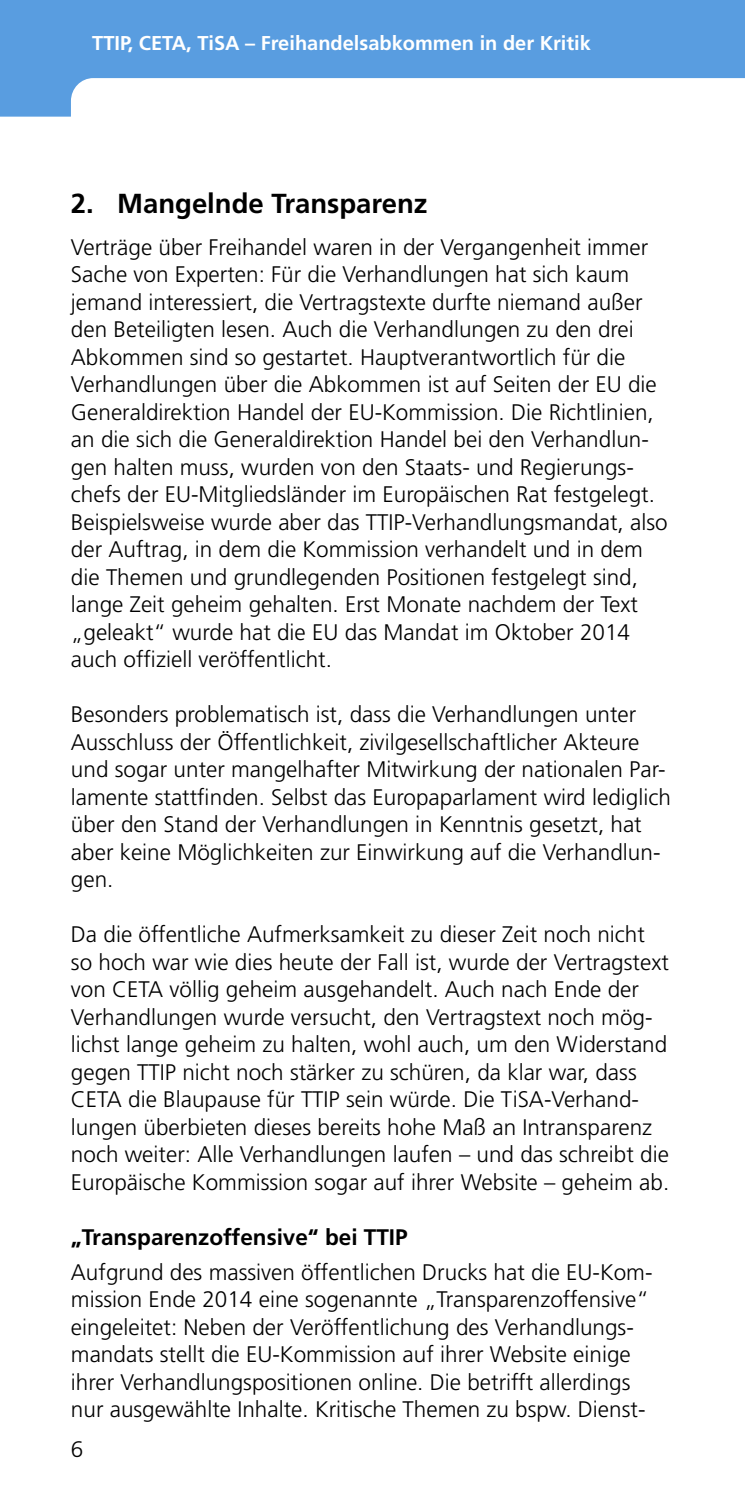
<style>
.page{position:relative;width:745px;height:1489px;background:#fff}
.page>*{position:absolute;margin:0;border:0;box-sizing:border-box;transform-origin:0 0}
.t1{font:700 27.5px "Frutiger";color:#000}
.t2{font:300 22.5px/27.5px "Frutiger";color:#000}
.t3{font:700 22.5px "Frutiger";color:#000}
.t4{font:700 20px "Frutiger";color:#fff}
</style>
<div class="page">
<svg style="left:0;top:0;width:744px;height:117px;fill:#599de0"></svg>
<p class="t4" style="left:92px;top:32px;width:500px">TTIP, CETA, TiSA – Freihandelsabkommen in der Kritik</p>
<p class="t1" style="left:71px;top:187px;width:358px">2. Mangelnde Transparenz</p>
<p class="t2" style="left:71px;top:233px;width:597px">Verträge über Freihandel waren in der Vergangenheit immer Sache von Experten: Für die Verhandlungen hat sich kaum jemand interessiert, die Vertragstexte durfte niemand außer den Beteiligten lesen. Auch die Verhandlungen zu den drei Abkommen sind so gestartet. Hauptverantwortlich für die Verhandlungen über die Abkommen ist auf Seiten der EU die Generaldirektion Handel der EU-Kommission. Die Richtlinien, an die sich die Generaldirektion Handel bei den Verhandlun&shy;gen halten muss, wurden von den Staats- und Regierungs&shy;chefs der EU-Mitgliedsländer im Europäischen Rat festgelegt.<br>Beispielsweise wurde aber das TTIP-Verhandlungsmandat, also der Auftrag, in dem die Kommission verhandelt und in dem die Themen und grundlegenden Positionen festgelegt sind, lange Zeit geheim gehalten. Erst Monate nachdem der Text „geleakt“ wurde hat die EU das Mandat im Oktober 2014 auch offiziell veröffentlicht.</p>
<p class="t2" style="left:71px;top:700px;width:601px">Besonders problematisch ist, dass die Verhandlungen unter Ausschluss der Öffentlichkeit, zivilgesellschaftlicher Akteure und sogar unter mangelhafter Mitwirkung der nationalen Par&shy;lamente stattfinden. Selbst das Europaparlament wird lediglich über den Stand der Verhandlungen in Kenntnis gesetzt, hat aber keine Möglichkeiten zur Einwirkung auf die Verhandlun&shy;gen.</p>
<p class="t2" style="left:71px;top:920px;width:599px">Da die öffentliche Aufmerksamkeit zu dieser Zeit noch nicht so hoch war wie dies heute der Fall ist, wurde der Vertragstext von CETA völlig geheim ausgehandelt. Auch nach Ende der Verhandlungen wurde versucht, den Vertragstext noch mög&shy;lichst lange geheim zu halten, wohl auch, um den Widerstand gegen TTIP nicht noch stärker zu schüren, da klar war, dass CETA die Blaupause für TTIP sein würde. Die TiSA-Verhand&shy;lungen überbieten dieses bereits hohe Maß an Intransparenz noch weiter: Alle Verhandlungen laufen – und das schreibt die Europäische Kommission sogar auf ihrer Website – geheim ab.</p>
<p class="t3" style="left:71px;top:1223px;width:338px">„Transparenzoffensive“ bei TTIP</p>
<p class="t2" style="left:71px;top:1257px;width:582px">Aufgrund des massiven öffentlichen Drucks hat die EU-Kom&shy;mission Ende 2014 eine sogenannte „Transparenzoffensive“ eingeleitet: Neben der Veröffentlichung des Verhandlungs&shy;mandats stellt die EU-Kommission auf ihrer Website einige ihrer Verhandlungspositionen online. Die betrifft allerdings nur ausgewählte Inhalte. Kritische Themen zu bspw. Dienst-</p>
<p class="t2" style="left:71px;top:1435px;width:14px">6</p>
</div>
